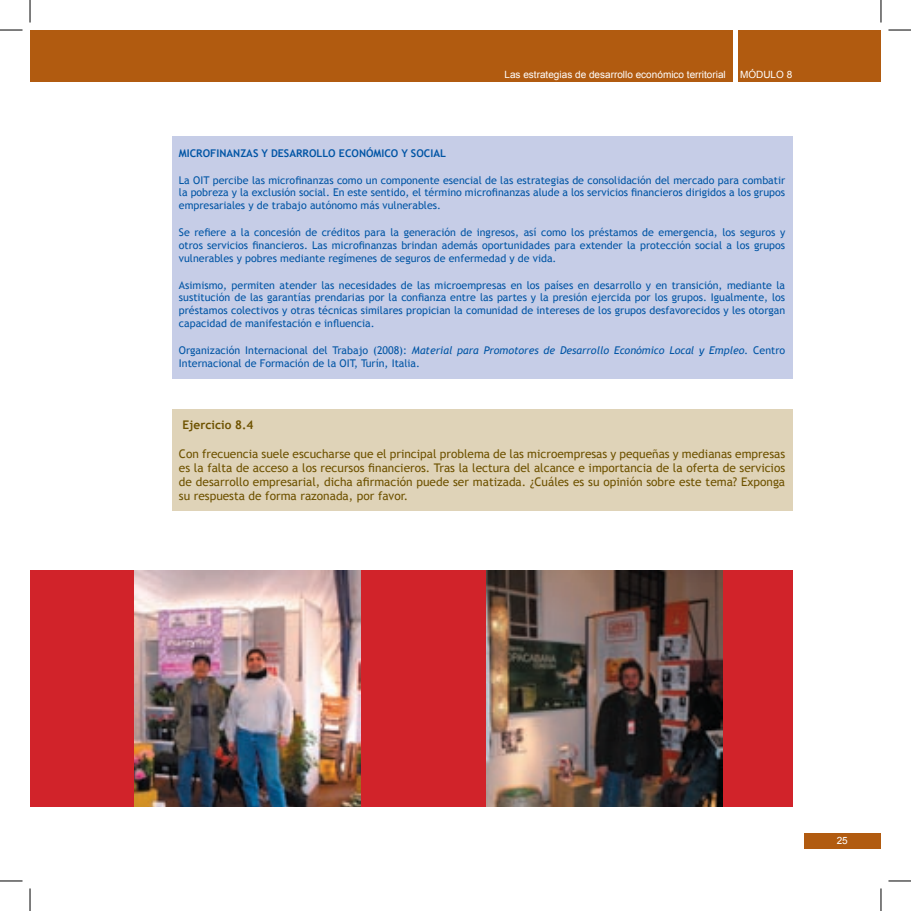
<style>
.page{position:relative;width:911px;height:911px;background:#fff}
.page>*{position:absolute;margin:0;border:0;box-sizing:border-box;transform-origin:0 0}
.t1{font:11.88px/14.2px "Trebuchet MS";color:#6e5200;text-align:justify}
.t2{font:700 11.88px "Trebuchet MS";color:#6e5200}
.t3{font:10.62px/12.8px "Trebuchet MS";color:#0155a5;text-align:justify}
.t4{font:700 10.62px "Trebuchet MS";color:#0155a5}
.t5{font:10px "Arial";color:#fff}
.s1{font-style:italic}
</style>
<div class="page">
<div style="left:803px;top:832px;width:77px;height:16px;background:#b15b10"></div>
<div style="left:30px;top:30px;width:850px;height:51px;background:#b15b10"></div>
<div style="left:732px;top:30px;width:5px;height:53px;background:#fff"></div>
<div style="left:172px;top:136px;width:620px;height:243px;background:#c6cde7"></div>
<div style="left:172px;top:410px;width:620px;height:101px;background:#dfd3b8"></div>
<div style="left:30px;top:570px;width:762px;height:236px;background:#d1232a"></div>
<img style="left:486px;top:570px;width:236px;height:236px">
<img style="left:135px;top:570px;width:225px;height:236px">
<svg style="left:30px;top:0;width:1px;height:22px"></svg>
<svg style="left:0;top:30px;width:22px;height:1px"></svg>
<svg style="left:880px;top:0;width:1px;height:22px"></svg>
<svg style="left:888px;top:30px;width:22px;height:1px"></svg>
<svg style="left:30px;top:888px;width:1px;height:22px"></svg>
<svg style="left:0;top:880px;width:22px;height:1px"></svg>
<svg style="left:880px;top:888px;width:1px;height:22px"></svg>
<svg style="left:888px;top:880px;width:22px;height:1px"></svg>
<p class="t5" style="left:504px;top:68px;width:223px">Las estrategias de desarrollo económico territorial</p>
<p class="t5" style="left:740px;top:68px;width:54px">MÓDULO 8</p>
<p class="t4" style="left:179px;top:146px;width:268px">MICROFINANZAS Y DESARROLLO ECONÓMICO Y SOCIAL</p>
<p class="t3" style="left:179px;top:174px;width:607px">La OIT percibe las microfinanzas como un componente esencial de las estrategias de consolidación del mercado para combatir la pobreza y la exclusión social. En este sentido, el término microfinanzas alude a los servicios financieros dirigidos a los grupos empresariales y de trabajo autónomo más vulnerables.</p>
<p class="t3" style="left:179px;top:226px;width:607px">Se refiere a la concesión de créditos para la generación de ingresos, así como los préstamos de emergencia, los seguros y otros servicios financieros. Las microfinanzas brindan además oportunidades para extender la protección social a los grupos vulnerables y pobres mediante regímenes de seguros de enfermedad y de vida.</p>
<p class="t3" style="left:179px;top:278px;width:607px">Asimismo, permiten atender las necesidades de las microempresas en los países en desarrollo y en transición, mediante la sustitución de las garantías prendarias por la confianza entre las partes y la presión ejercida por los grupos. Igualmente, los préstamos colectivos y otras técnicas similares propician la comunidad de intereses de los grupos desfavorecidos y les otorgan capacidad de manifestación e influencia.</p>
<p class="t3" style="left:179px;top:344px;width:607px">Organización Internacional del Trabajo (2008): <span class="s1">Material para Promotores de Desarrollo Económico Local y Empleo.</span> Centro<br>Internacional de Formación de la OIT, Turín, Italia.</p>
<p class="t2" style="left:182px;top:417px;width:72px">Ejercicio 8.4</p>
<p class="t1" style="left:179px;top:446px;width:607px">Con frecuencia suele escucharse que el principal problema de las microempresas y pequeñas y medianas empresas es la falta de acceso a los recursos financieros. Tras la lectura del alcance e importancia de la oferta de servicios de desarrollo empresarial, dicha afirmación puede ser matizada. ¿Cuáles es su opinión sobre este tema? Exponga su respuesta de forma razonada, por favor.</p>
<p class="t5" style="left:836px;top:833px;width:13px">25</p>
</div>
